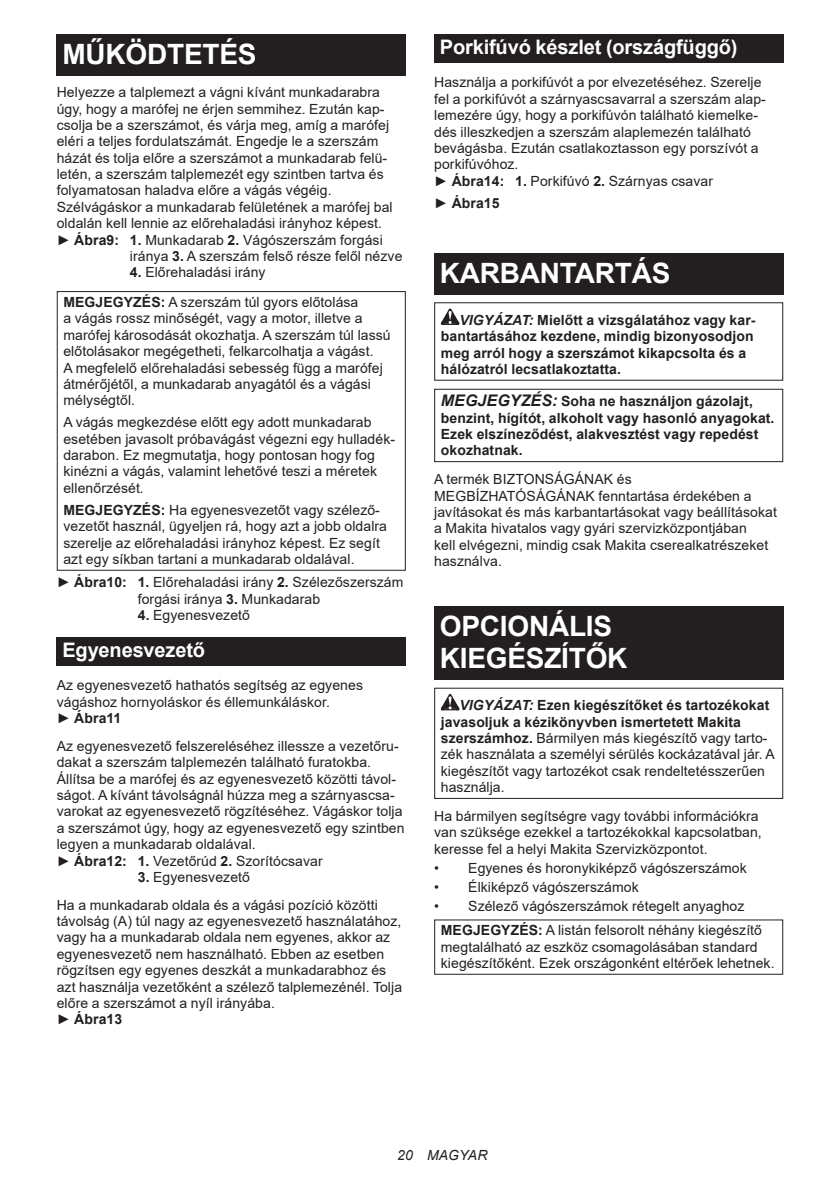
<style>
.page{position:relative;width:840px;height:1191px;background:#fff}
.page>*{position:absolute;margin:0;border:0;box-sizing:border-box;transform-origin:0 0}
.t1{font:700 28px/32.8px "Arial";letter-spacing:-.01em;color:#fff}
.t2{font:700 20px "Arial";letter-spacing:-.01em;color:#fff}
.t3{font:14px/16.4px "Arial";letter-spacing:.005em;color:#231f20}
.t4{font:700 14px/16.4px "Arial";letter-spacing:.005em;color:#231f20}
.t5{font:italic 14px "Arial";letter-spacing:.005em;color:#231f20}
.s1{font-weight:700}
.s2{font-weight:400}
.s3{font-style:italic}
.s4{font-style:italic;font-size:16px}
.s5{font-weight:700;font-style:italic}
</style>
<div class="page">
<div style="left:57px;top:34px;width:348px;height:41px;background:#231f20"></div>
<div style="left:57px;top:291px;width:348px;height:280px;border:1px solid #231f20"></div>
<div style="left:57px;top:637px;width:348px;height:28px;background:#231f20"></div>
<div style="left:434px;top:34px;width:348px;height:29px;background:#231f20"></div>
<div style="left:434px;top:253px;width:348px;height:41px;background:#231f20"></div>
<svg style="left:440px;top:308px;width:19px;height:17px"></svg>
<div style="left:434px;top:389px;width:348px;height:73px;border:1px solid #231f20"></div>
<div style="left:434px;top:606px;width:348px;height:73px;background:#231f20"></div>
<svg style="left:440px;top:694px;width:19px;height:16px"></svg>
<div style="left:434px;top:687px;width:348px;height:112px;border:1px solid #231f20"></div>
<h1 class="t1" style="left:62px;top:38px;width:195px">MŰKÖDTETÉS</h1>
<p class="t3" style="left:57px;top:84px;width:324px">Helyezze a talplemezt a vágni kívánt munkadarabra</p>
<p class="t3" style="left:57px;top:100px;width:329px">úgy, hogy a marófej ne érjen semmihez. Ezután kap-</p>
<p class="t3" style="left:57px;top:117px;width:334px">csolja be a szerszámot, és várja meg, amíg a marófej</p>
<p class="t3" style="left:57px;top:133px;width:323px">eléri a teljes fordulatszámát. Engedje le a szerszám</p>
<p class="t3" style="left:57px;top:149px;width:332px">házát és tolja előre a szerszámot a munkadarab felü-</p>
<p class="t3" style="left:57px;top:166px;width:328px">letén, a szerszám talplemezét egy szintben tartva és</p>
<p class="t3" style="left:57px;top:182px;width:276px">folyamatosan haladva előre a vágás végéig.</p>
<p class="t3" style="left:57px;top:199px;width:337px">Szélvágáskor a munkadarab felületének a marófej bal</p>
<p class="t3" style="left:57px;top:215px;width:326px">oldalán kell lennie az előrehaladási irányhoz képest.</p>
<p class="t3" style="left:57px;top:231px;width:327px">► <span class="s1">Ábra9: 1.</span> Munkadarab <span class="s1">2.</span> Vágószerszám forgási</p>
<p class="t3" style="left:130px;top:248px;width:274px">iránya <span class="s1">3.</span> A szerszám felső része felől nézve</p>
<p class="t3" style="left:63px;top:257px;width:296px;line-height:29.6px;text-indent:66px"><span class="s1">4.</span> Előrehaladási irány<br><span class="s1">MEGJEGYZÉS:</span> A szerszám túl gyors előtolása</p>
<p class="t3" style="left:63px;top:310px;width:328px">a vágás rossz minőségét, vagy a motor, illetve a marófej károsodását okozhatja. A szerszám túl lassú előtolásakor megégetheti, felkarcolhatja a vágást.<br>A megfelelő előrehaladási sebesség függ a marófej átmérőjétől, a munkadarab anyagától és a vágási mélységtől.</p>
<p class="t3" style="left:63px;top:414px;width:333px">A vágás megkezdése előtt egy adott munkadarab esetében javasolt próbavágást végezni egy hulladék&shy;darabon. Ez megmutatja, hogy pontosan hogy fog kinézni a vágás, valamint lehetővé teszi a méretek ellenőrzését.</p>
<p class="t3" style="left:63px;top:502px;width:325px"><span class="s1">MEGJEGYZÉS:</span> Ha egyenesvezetőt vagy szélező&shy;vezetőt használ, ügyeljen rá, hogy azt a jobb oldalra szerelje az előrehaladási irányhoz képest. Ez segít azt egy síkban tartani a munkadarab oldalával.</p>
<p class="t3" style="left:57px;top:574px;width:348px;text-align:center">► <span class="s1">Ábra10: 1.</span> Előrehaladási irány <span class="s1">2.</span> Szélezőszerszám forgási iránya <span class="s1">3.</span> Munkadarab</p>
<p class="t3" style="left:138px;top:606px;width:114px"><span class="s1">4.</span> Egyenesvezető</p>
<h2 class="t2" style="left:62px;top:636px;width:144px">Egyenesvezető</h2>
<p class="t3" style="left:57px;top:677px;width:307px">Az egyenesvezető hathatós segítség az egyenes vágáshoz hornyoláskor és éllemunkáláskor.<br>► <span class="s1">Ábra11</span></p>
<p class="t3" style="left:57px;top:737px;width:349px">Az egyenesvezető felszereléséhez illessze a vezetőru&shy;dakat a szerszám talplemezén található furatokba.<br>Állítsa be a marófej és az egyenesvezető közötti távol&shy;ságot. A kívánt távolságnál húzza meg a szárnyascsa&shy;varokat az egyenesvezető rögzítéséhez. Vágáskor tolja a szerszámot úgy, hogy az egyenesvezető egy szintben legyen a munkadarab oldalával.<br>► <span class="s1">Ábra12: 1.</span> Vezetőrúd <span class="s1">2.</span> Szorítócsavar</p>
<p class="t3" style="left:57px;top:863px;width:322px;line-height:27.8px;text-indent:81px"><span class="s1">3.</span> Egyenesvezető<br>Ha a munkadarab oldala és a vágási pozíció közötti</p>
<p class="t3" style="left:57px;top:912px;width:346px">távolság (A) túl nagy az egyenesvezető használatához, vagy ha a munkadarab oldala nem egyenes, akkor az egyenesvezető nem használható. Ebben az esetben rögzítsen egy egyenes deszkát a munkadarabhoz és azt használja vezetőként a szélező talplemezénél. Tolja előre a szerszámot a nyíl irányába.<br>► <span class="s1">Ábra13</span></p>
<h2 class="t2" style="left:439px;top:33px;width:299px">Porkifúvó készlet (országfüggő)</h2>
<p class="t3" style="left:434px;top:74px;width:333px">Használja a porkifúvót a por elvezetéséhez. Szerelje fel a porkifúvót a szárnyascsavarral a szerszám alap&shy;lemezére úgy, hogy a porkifúvón található kiemelke&shy;dés illeszkedjen a szerszám alaplemezén található bevágásba. Ezután csatlakoztasson egy porszívót a porkifúvóhoz.<br>► <span class="s1">Ábra14: 1.</span> Porkifúvó <span class="s1">2.</span> Szárnyas csavar</p>
<p class="t4" style="left:434px;top:196px;width:67px"><span class="s2">►</span> Ábra15</p>
<h1 class="t1" style="left:439px;top:259px;width:232px">KARBANTARTÁS</h1>
<p class="t4" style="left:440px;top:312px;width:316px;text-indent:19px"><span class="s3">VIGYÁZAT:</span> Mielőtt a vizsgálatához vagy kar&shy;bantartásához kezdene, mindig bizonyosodjon meg arról hogy a szerszámot kikapcsolta és a hálózatról lecsatlakoztatta.</p>
<p class="t4" style="left:440px;top:393px;width:335px"><span class="s4">MEGJEGYZÉS:</span> Soha ne használjon gázolajt, benzint, hígítót, alkoholt vagy hasonló anyagokat.<br>Ezek elszíneződést, alakvesztést vagy repedést okozhatnak.</p>
<p class="t3" style="left:434px;top:471px;width:344px">A termék BIZTONSÁGÁNAK és MEGBÍZHATÓSÁGÁNAK fenntartása érdekében a javításokat és más karbantartásokat vagy beállításokat a Makita hivatalos vagy gyári szervizközpontjában<br>kell elvégezni, mindig csak Makita cserealkatrészeket használva.</p>
<h1 class="t1" style="left:439px;top:612px;width:189px">OPCIONÁLIS<br>KIEGÉSZÍTŐK</h1>
<p class="t3" style="left:440px;top:697px;width:335px;text-indent:19px"><span class="s5">VIGYÁZAT:</span> <span class="s1">Ezen kiegészítőket és tartozékokat javasoljuk a kézikönyvben ismertetett Makita szerszámhoz.</span> Bármilyen más kiegészítő vagy tarto&shy;zék használata a személyi sérülés kockázatával jár. A kiegészítőt vagy tartozékot csak rendeltetésszerűen használja.</p>
<p class="t3" style="left:434px;top:807px;width:329px">Ha bármilyen segítségre vagy további információkra van szüksége ezekkel a tartozékokkal kapcsolatban, keresse fel a helyi Makita Szervizközpontot.</p>
<p class="t3" style="left:434px;top:859px;width:314px">• Egyenes és horonykiképző vágószerszámok</p>
<p class="t3" style="left:434px;top:879px;width:206px">• Élkiképző vágószerszámok</p>
<p class="t3" style="left:440px;top:894px;width:322px;line-height:23.8px;text-indent:-7px">• Szélező vágószerszámok rétegelt anyaghoz<br><span class="s1">MEGJEGYZÉS:</span> A listán felsorolt néhány kiegészítő</p>
<p class="t3" style="left:440px;top:938px;width:335px">megtalálható az eszköz csomagolásában standard kiegészítőként. Ezek országonként eltérőek lehetnek.</p>
<p class="t5" style="left:397px;top:1147px;width:92px">20 MAGYAR</p>
</div>
